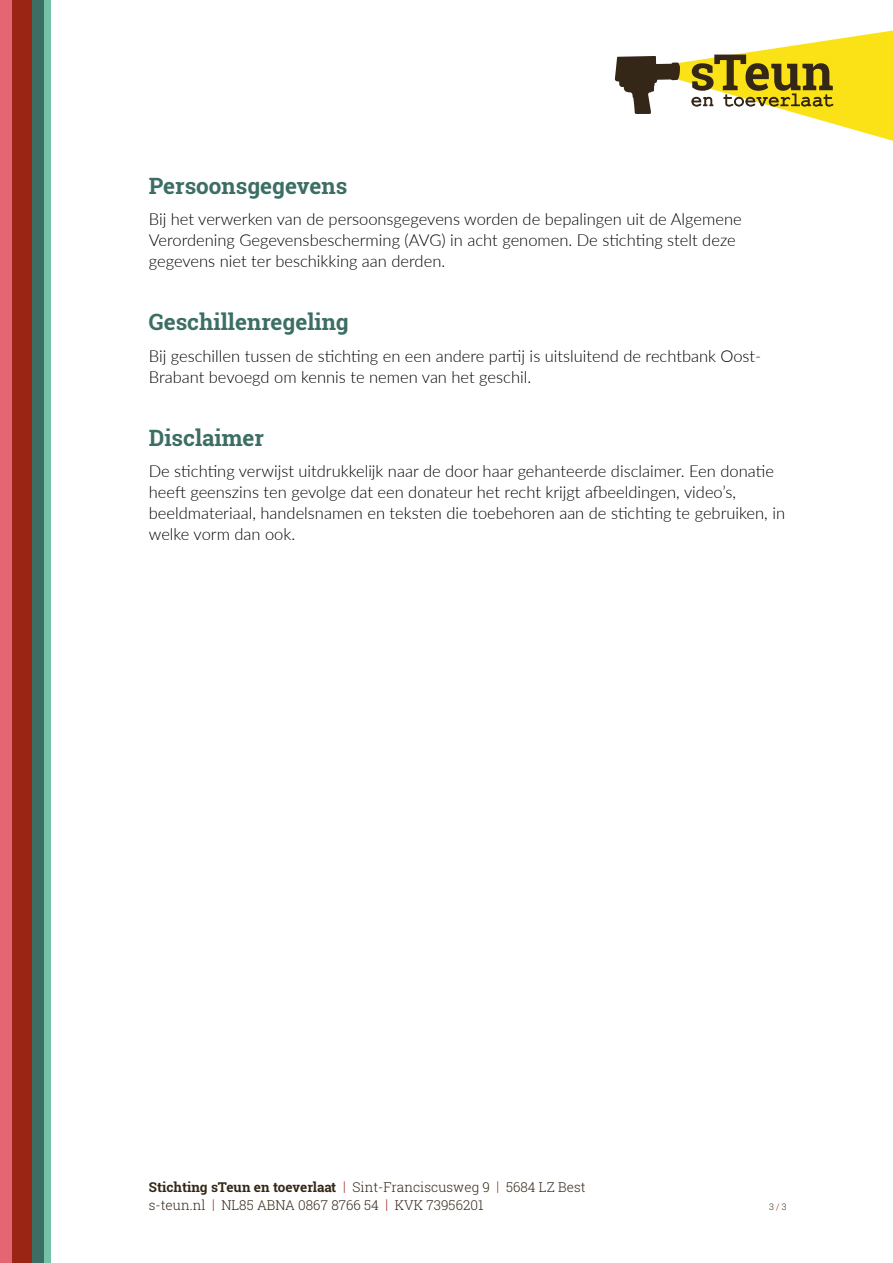
<style>
.page{position:relative;width:893px;height:1263px;background:#fff}
.page>*{position:absolute;margin:0;border:0;box-sizing:border-box;transform-origin:0 0}
.t1{font:700 50.25px "Roboto Slab";letter-spacing:-.02em;color:#352717}
.t2{font:700 22.5px "Roboto Slab";color:#3c6e64}
.t3{font:19.5px "Nimbus Mono";letter-spacing:-.015em;color:#352717}
.t4{font:300 16.5px/21px "Lato";color:#000}
.t5{font:300 13.5px/18px "Roboto Slab";color:#352717}
.t6{font:300 9px "Roboto Slab";color:#352717}
.s1{font-weight:700}
.s2{color:#9b2515}
</style>
<div class="page">
<div style="left:0;top:0;width:13px;height:1263px;background:#e56673"></div>
<div style="left:13px;top:0;width:19px;height:1263px;background:#9b2515"></div>
<div style="left:32px;top:0;width:13px;height:1263px;background:#3c6e64"></div>
<div style="left:45px;top:0;width:6px;height:1263px;background:#75c2a9"></div>
<svg style="left:615px;top:30px;width:278px;height:111px"></svg>
<h1 class="t1" style="left:689px;top:38px;width:146px">sTeun</h1>
<p class="t3" style="left:691px;top:87px;width:25px">en</p>
<p class="t3" style="left:723px;top:87px;width:113px">toeverlaat</p>
<h2 class="t2" style="left:149px;top:170px;width:200px">Persoonsgegevens</h2>
<p class="t4" style="left:149px;top:208px;width:594px">Bij het verwerken van de persoonsgegevens worden de bepalingen uit de Algemene<br>Verordening Gegevensbescherming (AVG) in acht genomen. De stichting stelt deze gegevens niet ter beschikking aan derden.</p>
<h2 class="t2" style="left:149px;top:307px;width:201px">Geschillenregeling</h2>
<p class="t4" style="left:149px;top:345px;width:614px">Bij geschillen tussen de stichting en een andere partij is uitsluitend de rechtbank Oost-<br>Brabant bevoegd om kennis te nemen van het geschil.</p>
<h2 class="t2" style="left:149px;top:422px;width:117px">Disclaimer</h2>
<p class="t4" style="left:149px;top:460px;width:638px">De stichting verwijst uitdrukkelijk naar de door haar gehanteerde disclaimer. Een donatie heeft geenszins ten gevolge dat een donateur het recht krijgt afbeeldingen, video’s, beeldmateriaal, handelsnamen en teksten die toebehoren aan de stichting te gebruiken, in welke vorm dan ook.</p>
<p class="t5" style="left:149px;top:1178px;width:438px"><span class="s1">Stichting sTeun en toeverlaat</span> <span class="s2">|</span> Sint-Franciscusweg 9 <span class="s2">|</span> 5684 LZ Best s-teun.nl <span class="s2">|</span> NL85 ABNA 0867 8766 54 <span class="s2">|</span> KVK 73956201</p>
<p class="t6" style="left:769px;top:1201px;width:19px">3 <span class="s2">/</span> 3</p>
</div>
